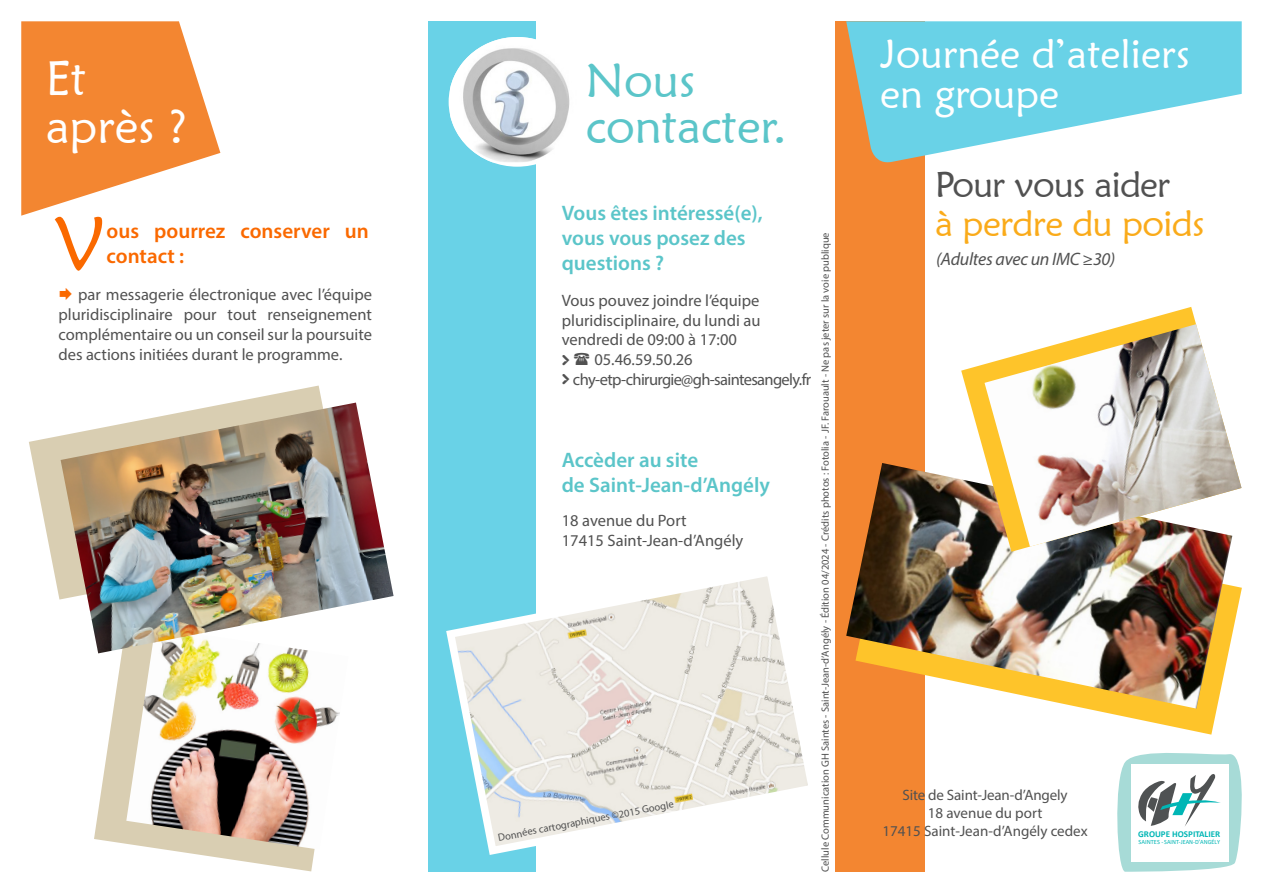
<style>
.page{position:relative;width:1263px;height:893px;background:#fff}
.page>*{position:absolute;margin:0;border:0;box-sizing:border-box;transform-origin:0 0}
.t1{font:75px "Maiandra GD";color:#fa6900}
.t2{font:47.85px/46.5px "Maiandra GD";color:#5bc5c9}
.t3{font:47.85px "Maiandra GD";color:#fff}
.t4{font:40.5px "Maiandra GD";color:#fff}
.t5{font:36px "Maiandra GD";letter-spacing:-.015em;color:#faab1a}
.t6{font:36px "Maiandra GD";letter-spacing:-.02em;color:#515151}
.t7{font:600 21px/25.2px "Myriad Pro";color:#5bc5c9}
.t8{font:600 21px "Myriad Pro";color:#fa6900}
.t9{font:italic 18px "Myriad Pro";letter-spacing:-.015em;color:#515151}
.t10{font:16.5px/19.8px "Myriad Pro";color:#515151;text-align:justify}
.t11{font:16.5px "Myriad Pro";letter-spacing:-.04em;color:#515151}
.t12{font:15px "Myriad Pro";color:#515151}
.t13{font:10.5px "Myriad Pro";color:#515151}
.t14{font:700 9px "Calibri";color:#00b6b5}
.t15{font:6.3px "Calibri";color:#00b6b5}
</style>
<div class="page">
<div style="left:836px;top:21px;width:89px;height:851px;background:#f38631"></div>
<svg style="left:1088px;top:585px;width:154px;height:150px"></svg>
<svg style="left:846px;top:21px;width:396px;height:142px;fill:#69d2e7"></svg>
<div style="left:428px;top:21px;width:108px;height:851px;background:#69d2e7"></div>
<svg style="left:446px;top:576px;width:362px;height:279px"></svg>
<svg style="left:21px;top:21px;width:199px;height:195px"></svg>
<img style="left:846px;top:463px;width:386px;height:246px">
<svg style="left:94px;top:653px;width:221px;height:218px"></svg>
<img style="left:126px;top:653px;width:214px;height:197px">
<svg style="left:961px;top:307px;width:271px;height:245px"></svg>
<img style="left:984px;top:324px;width:257px;height:223px">
<div style="left:449px;top:37px;width:137px;height:130px;background:#fff;border-radius:50%"></div>
<img style="left:450px;top:37px;width:120px;height:125px">
<svg style="left:1117px;top:753px;width:125px;height:119px"></svg>
<svg style="left:29px;top:386px;width:293px;height:213px"></svg>
<img style="left:61px;top:403px;width:333px;height:250px">
<p class="t3" style="left:46px;top:48px;width:42px">Et</p>
<p class="t3" style="left:46px;top:96px;width:143px">après ?</p>
<p class="t1" style="left:55px;top:197px;width:51px">V</p>
<p class="t8" style="left:107px;top:218px;width:264px">ous pourrez conserver un</p>
<p class="t8" style="left:107px;top:243px;width:79px">contact :</p>
<p class="t10" style="left:58px;top:284px;width:315px;text-indent:20px">par messagerie électronique avec l’équipe pluridisciplinaire pour tout renseignement complémentaire ou un conseil sur la poursuite des actions initiées durant le programme.</p>
<p class="t2" style="left:586px;top:56px;width:202px">Nous contacter.</p>
<p class="t7" style="left:562px;top:200px;width:203px">Vous êtes intéressé(e),</p>
<p class="t7" style="left:562px;top:225px;width:185px">vous vous posez des questions ?</p>
<p class="t10" style="left:562px;top:290px;width:200px">Vous pouvez joindre l’équipe pluridisciplinaire, du lundi au vendredi de 09:00 à 17:00</p>
<p class="t10" style="left:562px;top:349px;width:132px"><sub>&gt;</sub> 05.46.59.50.26</p>
<p class="t11" style="left:562px;top:369px;width:251px"><sub>&gt;</sub> chy-etp-chirurgie@gh-saintesangely.fr</p>
<p class="t7" style="left:562px;top:447px;width:138px">Accèder au site</p>
<p class="t7" style="left:562px;top:472px;width:210px">de Saint-Jean-d’Angély</p>
<p class="t10" style="left:562px;top:510px;width:126px">18 avenue du Port</p>
<p class="t10" style="left:562px;top:530px;width:183px">17415 Saint-Jean-d’Angély</p>
<p class="t13" style="left:497px;top:831px;width:180px;rotate:-11deg">Données cartographiques ©2015 Google</p>
<p class="t13" style="left:819px;top:872px;width:641px;rotate:-90deg">Cellule Communication GH Saintes - Saint-Jean-d’Angély - Édition 04/2024 - Crédits photos : Fotolia - JF. Farouault - Ne pas jeter sur la voie publique</p>
<p class="t4" style="left:880px;top:29px;width:311px">Journée d’ateliers</p>
<p class="t4" style="left:880px;top:69px;width:180px">en groupe</p>
<p class="t6" style="left:935px;top:162px;width:236px">Pour vous aider</p>
<p class="t5" style="left:935px;top:201px;width:271px">à perdre du poids</p>
<p class="t9" style="left:936px;top:248px;width:181px">(Adultes avec un IMC ≥30)</p>
<p class="t12" style="left:902px;top:785px;width:167px">Site de Saint-Jean-d’Angely</p>
<p class="t12" style="left:928px;top:803px;width:116px">18 avenue du port</p>
<p class="t12" style="left:882px;top:821px;width:207px">17415 Saint-Jean-d’Angély cedex</p>
<p class="t14" style="left:1138px;top:828px;width:84px">GROUPE HOSPITALIER</p>
<p class="t15" style="left:1138px;top:838px;width:83px">SAINTES - SAINT-JEAN-D’ANGÉLY</p>
</div>
